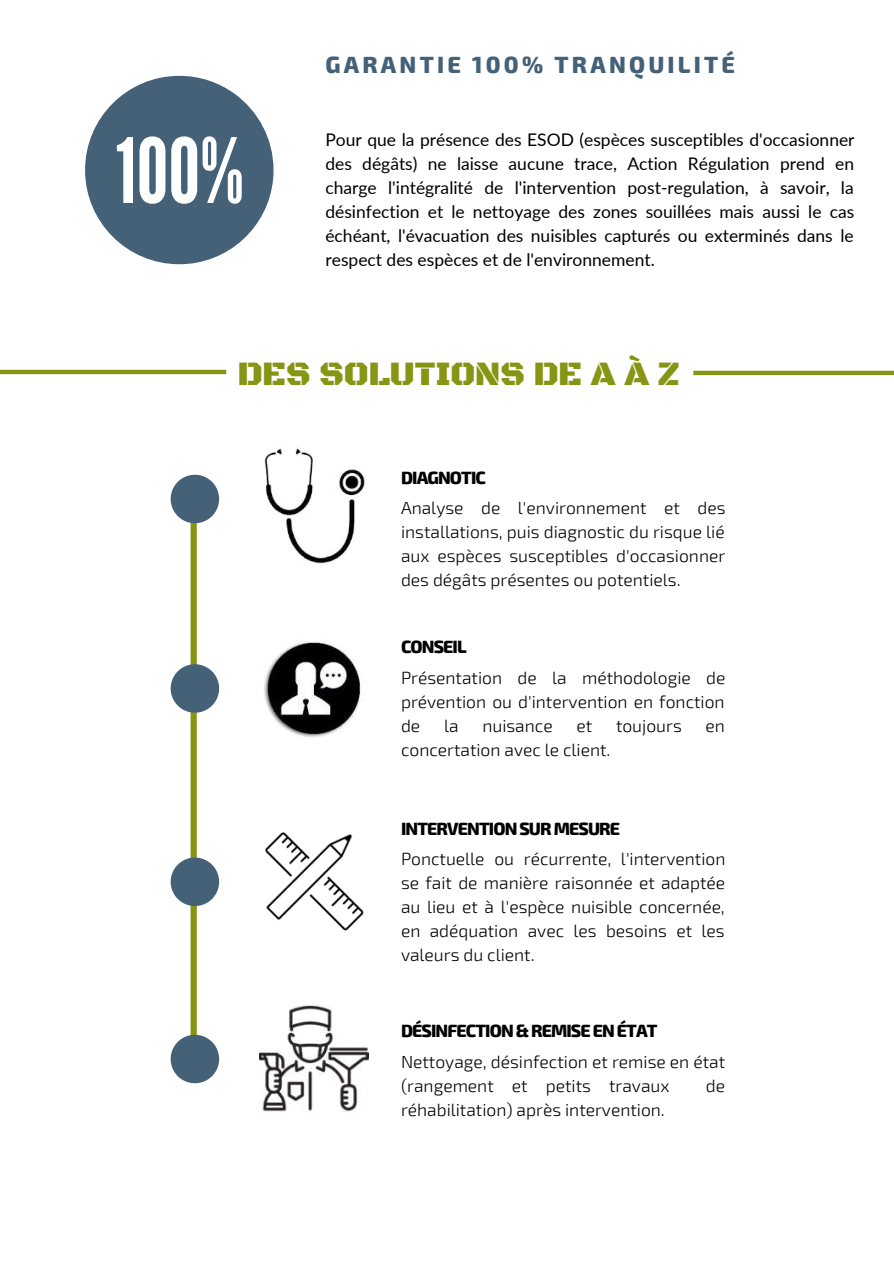
<style>
.page{position:relative;width:894px;height:1264px;background:#fff}
.page>*{position:absolute;margin:0;border:0;box-sizing:border-box;transform-origin:0 0}
.t1{font:34.8px "Black Ops One";letter-spacing:-.015em;color:#869514}
.t2{font:800 23.1px "Exo 2";letter-spacing:.14em;color:#456177}
.t3{font:300 17.4px/24px "Exo 2";color:#000;text-align:justify}
.t4{font:17.4px/24px "Lato";color:#000;text-align:justify}
.t5{font:800 17.4px "Exo 2";letter-spacing:-.05em;color:#000}
</style>
<div class="page">
<svg style="left:85px;top:75px;width:189px;height:190px"></svg>
<img style="left:260px;top:1005px;width:108px;height:107px">
<img style="left:264px;top:447px;width:100px;height:117px">
<img style="left:264px;top:641px;width:98px;height:96px">
<img style="left:265px;top:832px;width:99px;height:99px">
<svg style="left:171px;top:475px;width:48px;height:608px"></svg>
<svg style="left:0;top:370px;width:226px;height:4px"></svg>
<svg style="left:693px;top:371px;width:200px;height:4px"></svg>
<h2 class="t2" style="left:325px;top:50px;width:411px">GARANTIE 100% TRANQUILITÉ</h2>
<p class="t4" style="left:325px;top:127px;width:530px">Pour que la présence des ESOD (espèces susceptibles d'occasionner des dégâts) ne laisse aucune trace, Action Régulation prend en charge l'intégralité de l'intervention post-regulation, à savoir, la désinfection et le nettoyage des zones souillées mais aussi le cas échéant, l'évacuation des nuisibles capturés ou exterminés dans le respect des espèces et de l'environnement.</p>
<h1 class="t1" style="left:237px;top:353px;width:443px">DES SOLUTIONS DE A À Z</h1>
<p class="t5" style="left:401px;top:466px;width:86px">DIAGNOTIC</p>
<p class="t3" style="left:401px;top:494px;width:326px">Analyse de l'environnement et des installations, puis diagnostic du risque lié aux espèces susceptibles d'occasionner des dégâts présentes ou potentiels.</p>
<p class="t5" style="left:401px;top:635px;width:67px">CONSEIL</p>
<p class="t3" style="left:401px;top:665px;width:326px">Présentation de la méthodologie de prévention ou d'intervention en fonction de</p>
<p class="t3" style="left:444px;top:713px;width:16px">la</p>
<p class="t3" style="left:482px;top:713px;width:72px">nuisance</p>
<p class="t3" style="left:576px;top:713px;width:17px">et</p>
<p class="t3" style="left:616px;top:713px;width:67px">toujours</p>
<p class="t3" style="left:705px;top:713px;width:21px">en</p>
<p class="t3" style="left:401px;top:737px;width:211px">concertation avec le client.</p>
<p class="t5" style="left:401px;top:817px;width:220px">INTERVENTION SUR MESURE</p>
<p class="t3" style="left:401px;top:845px;width:326px">Ponctuelle ou récurrente, l'intervention se fait de manière raisonnée et adaptée au lieu et à l'espèce nuisible concernée, en adéquation avec les besoins et les valeurs du client.</p>
<p class="t5" style="left:401px;top:1019px;width:258px">DÉSINFECTION &amp; REMISE EN ÉTAT</p>
<p class="t3" style="left:401px;top:1048px;width:325px">Nettoyage, désinfection et remise en état (rangement et petits travaux</p>
<p class="t3" style="left:705px;top:1072px;width:21px">de</p>
<p class="t3" style="left:401px;top:1096px;width:265px">réhabilitation) après intervention.</p>
</div>
